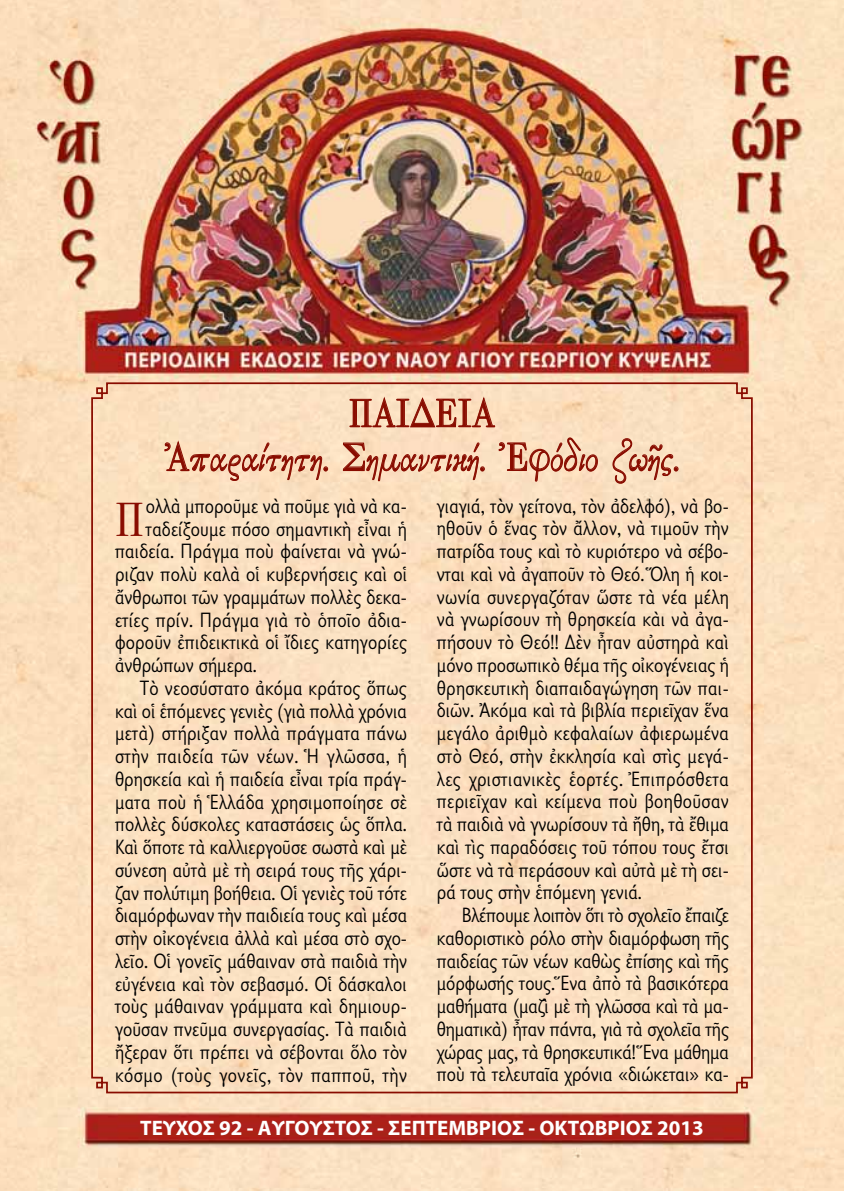
<style>
.page{position:relative;width:844px;height:1191px;background:#fff}
.page>*{position:absolute;margin:0;border:0;box-sizing:border-box;transform-origin:0 0}
.t1{font:44.45px "GFS Gazis";color:#890c00;scale:.94 1}
.t2{font:36.75px/43.8px "GFS Gazis";color:#890c00;text-align:center;scale:.93 1}
.t3{font:21px/22.8px "Gill Sans Hel SCOS";letter-spacing:.005em;color:#000;text-align:justify}
.t4{font:700 21px "Myriad Pro";color:#fff}
</style>
<div class="page">
<img style="left:0;top:0;width:843px;height:1191px">
<svg style="left:90px;top:381px;width:663px;height:713px;background:#f9ddbe"></svg>
<svg style="left:349px;top:397px;width:146px;height:30px;background:#e3b296"></svg>
<svg style="left:164px;top:441px;width:164px;height:39px;background:#e9bc9f"></svg>
<svg style="left:343px;top:442px;width:141px;height:45px;background:#eabfa3"></svg>
<svg style="left:498px;top:437px;width:99px;height:44px;background:#e7bb9f"></svg>
<svg style="left:612px;top:438px;width:66px;height:45px;background:#e6bca0"></svg>
<h2 class="t2" style="left:165px;top:393px;width:554px">ΠΑΙΔΕΙΑ<br>Ἀπαραίτητη. Σημαντική. Ἐφόδιο ζωῆς.</h2>
<h1 class="t1" style="left:115px;top:492px;width:32px">Π</h1>
<p class="t3" style="left:146px;top:495px;width:262px">ολλὰ μποροῦμε νὰ ποῦμε γιὰ νὰ κα-</p>
<p class="t3" style="left:146px;top:517px;width:262px">ταδείξουμε πόσο σημαντικὴ εἶναι ἡ</p>
<p class="t3" style="left:115px;top:540px;width:293px">παιδεία. Πράγμα ποὺ φαίνεται νὰ γνώ-</p>
<p class="t3" style="left:115px;top:563px;width:294px">ριζαν πολὺ καλὰ οἱ κυβερνήσεις καὶ οἱ</p>
<p class="t3" style="left:115px;top:586px;width:293px">ἄνθρωποι τῶν γραμμάτων πολλὲς δεκα-</p>
<p class="t3" style="left:115px;top:608px;width:293px">ετίες πρίν. Πράγμα γιὰ τὸ ὁποῖο ἀδια-</p>
<p class="t3" style="left:115px;top:631px;width:293px">φοροῦν ἐπιδεικτικὰ οἱ ἴδιες κατηγορίες</p>
<p class="t3" style="left:115px;top:654px;width:143px">ἀνθρώπων σήμερα.</p>
<p class="t3" style="left:140px;top:677px;width:268px">Τὸ νεοσύστατο ἀκόμα κράτος ὅπως</p>
<p class="t3" style="left:115px;top:699px;width:293px">καὶ οἱ ἑπόμενες γενιὲς (γιὰ πολλὰ χρόνια</p>
<p class="t3" style="left:115px;top:722px;width:293px">μετὰ) στήριξαν πολλὰ πράγματα πάνω</p>
<p class="t3" style="left:115px;top:745px;width:293px">στὴν παιδεία τῶν νέων. Ἡ γλῶσσα, ἡ</p>
<p class="t3" style="left:115px;top:768px;width:293px">θρησκεία καὶ ἡ παιδεία εἶναι τρία πράγ-</p>
<p class="t3" style="left:115px;top:790px;width:293px">ματα ποὺ ἡ Ἑλλάδα χρησιμοποίησε σὲ</p>
<p class="t3" style="left:115px;top:813px;width:293px">πολλὲς δύσκολες καταστάσεις ὡς ὅπλα.</p>
<p class="t3" style="left:115px;top:836px;width:293px">Καὶ ὅποτε τὰ καλλιεργοῦσε σωστὰ καὶ μὲ</p>
<p class="t3" style="left:115px;top:859px;width:293px">σύνεση αὐτὰ μὲ τὴ σειρά τους τῆς χάρι-</p>
<p class="t3" style="left:115px;top:881px;width:293px">ζαν πολύτιμη βοήθεια. Οἱ γενιὲς τοῦ τότε</p>
<p class="t3" style="left:115px;top:904px;width:293px">διαμόρφωναν τὴν παιδιεία τους καὶ μέσα</p>
<p class="t3" style="left:115px;top:927px;width:293px">στὴν οἰκογένεια ἀλλὰ καὶ μέσα στὸ σχο-</p>
<p class="t3" style="left:115px;top:950px;width:293px">λεῖο. Οἱ γονεῖς μάθαιναν στὰ παιδιὰ τὴν</p>
<p class="t3" style="left:115px;top:972px;width:293px">εὐγένεια καὶ τὸν σεβασμό. Οἱ δάσκαλοι</p>
<p class="t3" style="left:115px;top:995px;width:293px">τοὺς μάθαιναν γράμματα καὶ δημιουρ-</p>
<p class="t3" style="left:115px;top:1018px;width:293px">γοῦσαν πνεῦμα συνεργασίας. Τὰ παιδιὰ</p>
<p class="t3" style="left:115px;top:1041px;width:293px">ἤξεραν ὅτι πρέπει νὰ σέβονται ὅλο τὸν</p>
<p class="t3" style="left:115px;top:1063px;width:293px">κόσμο (τοὺς γονεῖς, τὸν παπποῦ, τὴν</p>
<p class="t3" style="left:437px;top:495px;width:293px">γιαγιά, τὸν γείτονα, τὸν ἀδελφό), νὰ βο&shy;ηθοῦν ὁ ἕνας τὸν ἄλλον, νὰ τιμοῦν τὴν πατρίδα τους καὶ τὸ κυριότερο νὰ σέβο&shy;νται καὶ νὰ ἀγαποῦν τὸ Θεό. Ὅλη ἡ κοι&shy;νωνία συνεργαζόταν ὥστε τὰ νέα μέλη νὰ γνωρίσουν τὴ θρησκεία κὰι νὰ ἀγα&shy;πήσουν τὸ Θεό!! Δὲν ἦταν αὐστηρὰ καὶ μόνο προσωπικὸ θέμα τῆς οἰκογένειας ἡ θρησκευτικὴ διαπαιδαγώγηση τῶν παι&shy;διῶν. Ἀκόμα καὶ τὰ βιβλία περιεῖχαν ἕνα μεγάλο ἀριθμὸ κεφαλαίων ἀφιερωμένα στὸ Θεό, στὴν ἐκκλησία καὶ στὶς μεγά&shy;λες χριστιανικὲς ἑορτές. Ἐπιπρόσθετα περιεῖχαν καὶ κείμενα ποὺ βοηθοῦσαν τὰ παιδιὰ νὰ γνωρίσουν τὰ ἤθη, τὰ ἔθιμα καὶ τὶς παραδόσεις τοῦ τόπου τους ἔτσι ὥστε νὰ τὰ περάσουν καὶ αὐτὰ μὲ τὴ σει&shy;ρά τους στὴν ἑπόμενη γενιά.</p>
<p class="t3" style="left:437px;top:904px;width:293px;text-indent:25px">Βλέπουμε λοιπὸν ὅτι τὸ σχολεῖο ἔπαιζε καθοριστικὸ ρόλο στὴν διαμόρφωση τῆς παιδείας τῶν νέων καθὼς ἐπίσης καὶ τῆς μόρφωσής τους. Ἕνα ἀπὸ τὰ βασικότερα μαθήματα (μαζὶ μὲ τὴ γλῶσσα καὶ τὰ μα&shy;θηματικὰ) ἦταν πάντα, γιὰ τὰ σχολεῖα τῆς χώρας μας, τὰ θρησκευτικά! Ἕνα μάθημα ποὺ τὰ τελευταῖα χρόνια «διώκεται» κα-</p>
<p class="t4" style="left:140px;top:1114px;width:565px">ΤΕΥΧΟΣ 92 - ΑΥΓΟΥΣΤΟΣ - ΣΕΠΤΕΜΒΡΙΟΣ - ΟΚΤΩΒΡΙΟΣ 2013</p>
</div>
